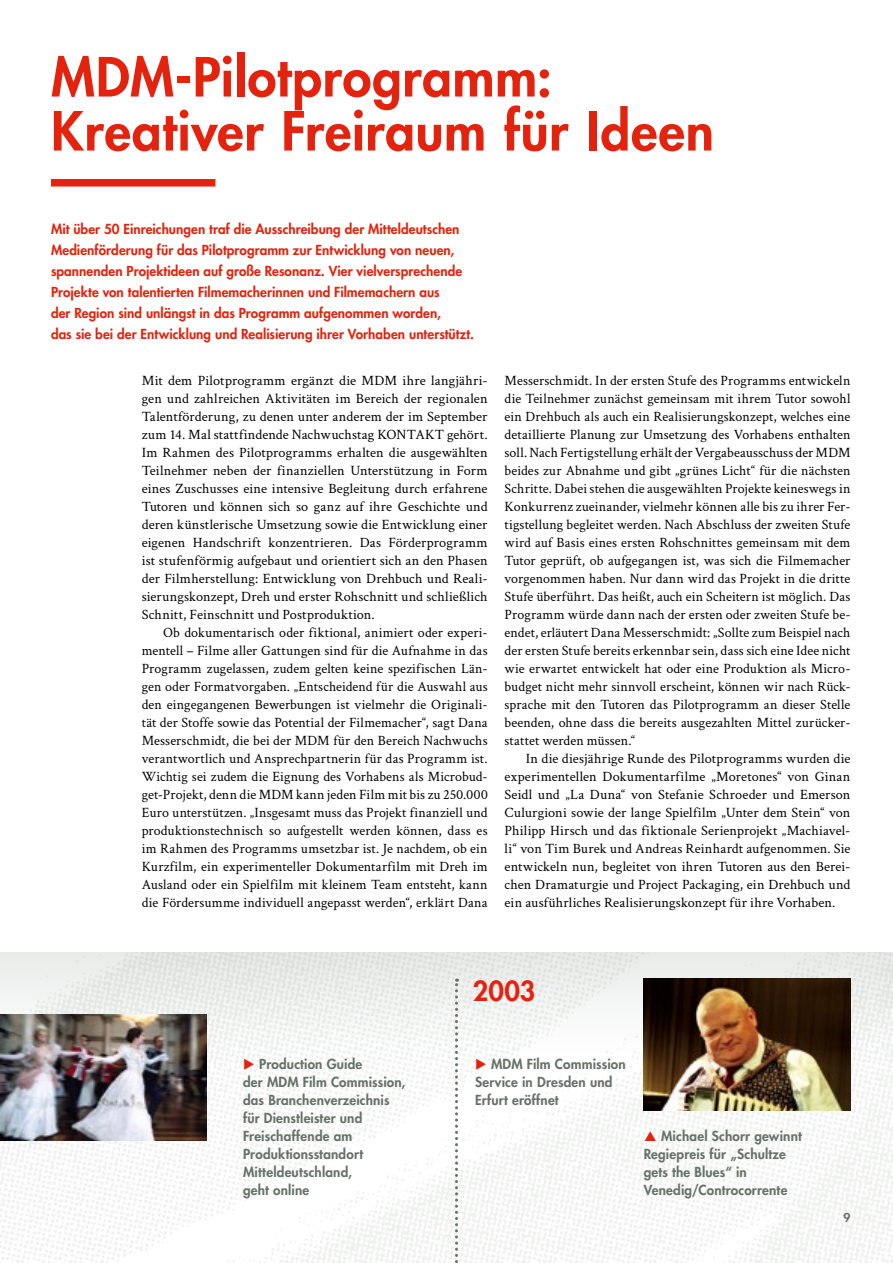
<style>
.page{position:relative;width:893px;height:1263px;background:#fff}
.page>*{position:absolute;margin:0;border:0;box-sizing:border-box;transform-origin:0 0}
.t1{font:800 52.5px/54px "Futura Std";letter-spacing:.015em;color:#e4230e}
.t2{font:800 27px "Futura Std";color:#e4230e}
.t3{font:14.25px/18px "Crimson Text";letter-spacing:.01em;color:#000;text-align:justify}
.t4{font:800 13.5px/21px "Futura Std";letter-spacing:.005em;color:#e4230e}
.t5{font:800 13.5px/18px "Futura Std";letter-spacing:.015em;color:#677169}
.t6{font:800 12px "Futura Std";color:#677169}
.s1{color:#e4230e}
</style>
<div class="page">
<img style="left:0;top:952px;width:893px;height:311px">
<img style="left:0;top:1015px;width:207px;height:126px">
<div style="left:51px;top:179px;width:164px;height:8px;background:#e4230e"></div>
<svg style="left:455px;top:979px;width:3px;height:284px"></svg>
<img style="left:644px;top:979px;width:206px;height:131px">
<svg style="left:645px;top:1131px;width:11px;height:10px"></svg>
<h1 class="t1" style="left:51px;top:50px;width:664px">MDM-Pilotprogramm:<br>Kreativer Freiraum für Ideen</h1>
<p class="t4" style="left:51px;top:218px;width:424px">Mit über 50 Einreichungen traf die Ausschreibung der Mitteldeutschen Medienförderung für das Pilotprogramm zur Entwicklung von neuen, spannenden Projektideen auf große Resonanz. Vier vielversprechende Projekte von talentierten Filmemacherinnen und Filmemachern aus<br>der Region sind unlängst in das Programm aufgenommen worden,<br>das sie bei der Entwicklung und Realisierung ihrer Vorhaben unterstützt.</p>
<p class="t3" style="left:142px;top:370px;width:347px">Mit dem Pilotprogramm ergänzt die MDM ihre langjähri&shy;gen und zahlreichen Aktivitäten im Bereich der regionalen Talentförderung, zu denen unter anderem der im September zum 14. Mal stattfindende Nachwuchstag KONTAKT gehört.<br>Im Rahmen des Pilotprogramms erhalten die ausgewählten Teilnehmer neben der finanziellen Unterstützung in Form eines Zuschusses eine intensive Begleitung durch erfahrene Tutoren und können sich so ganz auf ihre Geschichte und deren künstlerische Umsetzung sowie die Entwicklung einer eigenen Handschrift konzentrieren. Das Förderprogramm ist stufenförmig aufgebaut und orientiert sich an den Phasen der Filmherstellung: Entwicklung von Drehbuch und Reali&shy;sierungskonzept, Dreh und erster Rohschnitt und schließlich Schnitt, Feinschnitt und Postproduktion.</p>
<p class="t3" style="left:142px;top:622px;width:347px;text-indent:21px">Ob dokumentarisch oder fiktional, animiert oder experi&shy;mentell – Filme aller Gattungen sind für die Aufnahme in das Programm zugelassen, zudem gelten keine spezifischen Län&shy;gen oder Formatvorgaben. „Entscheidend für die Auswahl aus den eingegangenen Bewerbungen ist vielmehr die Originali&shy;tät der Stoffe sowie das Potential der Filmemacher“, sagt Dana Messerschmidt, die bei der MDM für den Bereich Nachwuchs verantwortlich und Ansprechpartnerin für das Programm ist.<br>Wichtig sei zudem die Eignung des Vorhabens als Microbud&shy;get-Projekt, denn die MDM kann jeden Film mit bis zu 250.000<br>Euro unterstützen. „Insgesamt muss das Projekt finanziell und produktionstechnisch so aufgestellt werden können, dass es im Rahmen des Programms umsetzbar ist. Je nachdem, ob ein Kurzfilm, ein experimenteller Dokumentarfilm mit Dreh im Ausland oder ein Spielfilm mit kleinem Team entsteht, kann die Fördersumme individuell angepasst werden“, erklärt Dana</p>
<p class="t3" style="left:505px;top:370px;width:347px">Messerschmidt. In der ersten Stufe des Programms entwickeln die Teilnehmer zunächst gemeinsam mit ihrem Tutor sowohl ein Drehbuch als auch ein Realisierungskonzept, welches eine detaillierte Planung zur Umsetzung des Vorhabens enthalten soll. Nach Fertigstellung erhält der Vergabeausschuss der MDM beides zur Abnahme und gibt „grünes Licht“ für die nächsten Schritte. Dabei stehen die ausgewählten Projekte keineswegs in Konkurrenz zueinander, vielmehr können alle bis zu ihrer Fer&shy;tigstellung begleitet werden. Nach Abschluss der zweiten Stufe wird auf Basis eines ersten Rohschnittes gemeinsam mit dem Tutor geprüft, ob aufgegangen ist, was sich die Filmemacher vorgenommen haben. Nur dann wird das Projekt in die dritte Stufe überführt. Das heißt, auch ein Scheitern ist möglich. Das Programm würde dann nach der ersten oder zweiten Stufe be&shy;endet, erläutert Dana Messerschmidt: „Sollte zum Beispiel nach der ersten Stufe bereits erkennbar sein, dass sich eine Idee nicht wie erwartet entwickelt hat oder eine Produktion als Micro&shy;budget nicht mehr sinnvoll erscheint, können wir nach Rück&shy;sprache mit den Tutoren das Pilotprogramm an dieser Stelle beenden, ohne dass die bereits ausgezahlten Mittel zurücker&shy;stattet werden müssen.“</p>
<p class="t3" style="left:505px;top:748px;width:347px;text-indent:21px">In die diesjährige Runde des Pilotprogramms wurden die experimentellen Dokumentarfilme „Moretones“ von Ginan Seidl und „La Duna“ von Stefanie Schroeder und Emerson Culurgioni sowie der lange Spielfilm „Unter dem Stein“ von Philipp Hirsch und das fiktionale Serienprojekt „Machiavel&shy;li“ von Tim Burek und Andreas Reinhardt aufgenommen. Sie entwickeln nun, begleitet von ihren Tutoren aus den Berei&shy;chen Dramaturgie und Project Packaging, ein Drehbuch und ein ausführliches Realisierungskonzept für ihre Vorhaben.</p>
<p class="t5" style="left:243px;top:1055px;width:164px"><span class="s1">◆</span> Production Guide<br>der MDM Film Commission, das Branchenverzeichnis für Dienstleister und<br>Freischaffende am<br>Produktionsstandort<br>Mitteldeutschland,<br>geht online</p>
<h2 class="t2" style="left:473px;top:974px;width:64px">2003</h2>
<p class="t5" style="left:475px;top:1055px;width:152px"><span class="s1">◆</span> MDM Film Commission<br>Service in Dresden und<br>Erfurt eröffnet</p>
<p class="t5" style="left:644px;top:1127px;width:160px;text-indent:17px">Michael Schorr gewinnt<br>Regiepreis für „Schultze gets the Blues“ in<br>Venedig/Controcorrente</p>
<p class="t6" style="left:843px;top:1210px;width:8px">9</p>
</div>
